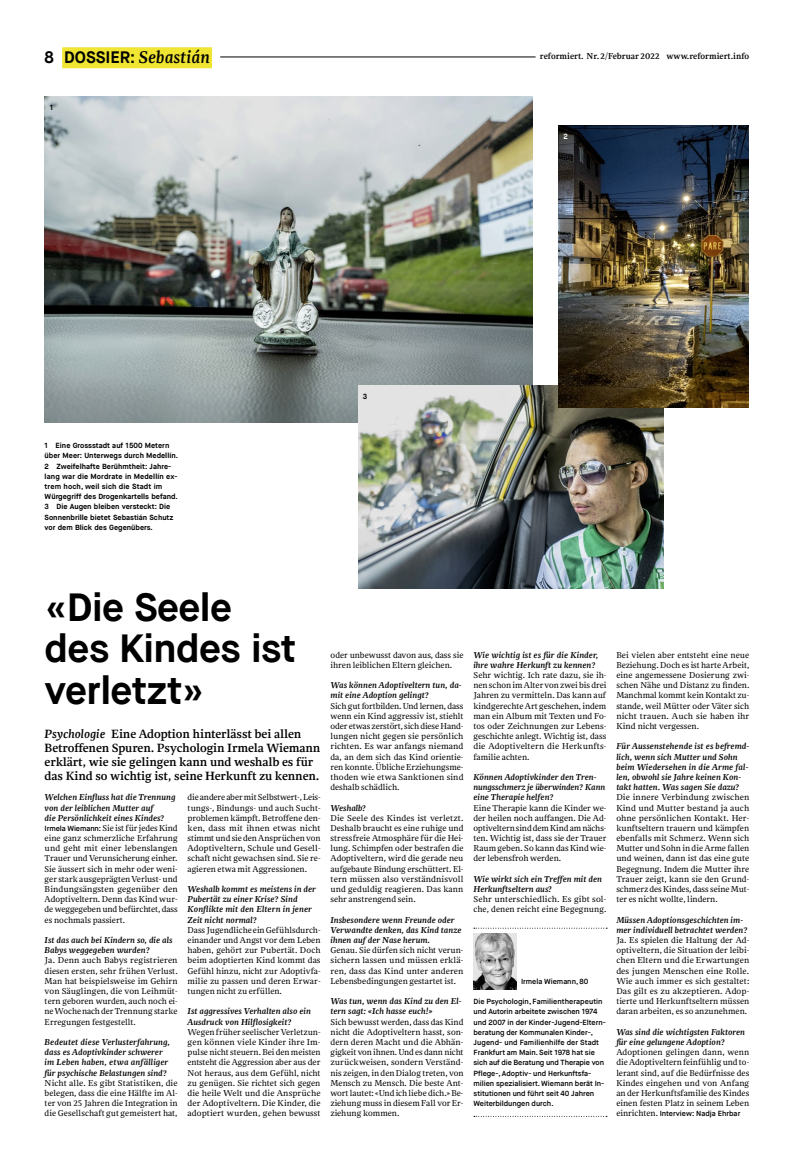
<style>
.page{position:relative;width:794px;height:1166px;background:#fff}
.page>*{position:absolute;margin:0;border:0;box-sizing:border-box;transform-origin:0 0}
.t1{font:700 39.38px/41.4px "Maison Neue";letter-spacing:-.015em;color:#000}
.t2{font:700 16.62px "Maison Neue";color:#000}
.t3{font:700 12.25px/14px "NN Rekja";letter-spacing:-.015em;color:#000}
.t4{font:8.75px/10.2px "NN Rekja";color:#000;text-align:justify}
.t5{font:italic 700 8.75px/10.2px "NN Rekja";color:#000}
.t6{font:700 8.75px "NN Rekja";color:#000}
.t7{font:600 7.44px/10.2px "Maison Neue";letter-spacing:-.005em;color:#000}
.t8{font:700 7.44px/10.2px "Maison Neue";color:#000}
.t9{font:700 7.44px "Maison Neue";color:#fff}
.s1{font-family:"NN Rekja";font-style:italic;font-size:17.5px}
.s2{font-style:italic}
.s3{font-weight:700;font-style:italic}
.s4{font-family:"Maison Neue";font-weight:600;font-size:7.44px}
.s5{font-family:"NN Rekja";font-weight:400;font-size:8.75px}
</style>
<div class="page">
<div style="left:62px;top:47px;width:150px;height:21px;background:#efe532"></div>
<hr style="left:220px;top:57px;width:315px;height:1px;background:#000">
<img style="left:45px;top:97px;width:487px;height:325px">
<img style="left:358px;top:385px;width:306px;height:204px">
<img style="left:559px;top:126px;width:190px;height:281px">
<svg style="left:474px;top:1116px;width:133px;height:1px"></svg>
<svg style="left:474px;top:928px;width:133px;height:1px"></svg>
<img style="left:473px;top:933px;width:43px;height:56px">
<h2 class="t2" style="left:45px;top:46px;width:167px">8 DOSSIER: <span class="s1">Sebastián</span></h2>
<p class="t6" style="left:540px;top:51px;width:211px">reformiert. Nr.2/Februar 2022 www.reformiert.info</p>
<p class="t8" style="left:50px;top:103px;width:5px">1</p>
<p class="t9" style="left:563px;top:132px;width:6px">2</p>
<p class="t8" style="left:45px;top:440px;width:135px">1 Eine Grossstadt auf 1500 Metern über Meer: Unterwegs durch Medellín.<br>2 Zweifelhafte Berühmtheit: Jahre&shy;lang war die Mordrate in Medellín ex&shy;trem hoch, weil sich die Stadt im Würgegriff des Drogenkartells befand.<br>3 Die Augen bleiben versteckt: Die Sonnenbrille bietet Sebastián Schutz vor dem Blick des Gegenübers.</p>
<p class="t8" style="left:363px;top:391px;width:6px">3</p>
<h1 class="t1" style="left:45px;top:587px;width:253px">«Die Seele des Kindes ist verletzt»</h1>
<h3 class="t3" style="left:45px;top:726px;width:277px"><span class="s2">Psychologie</span> Eine Adoption hinterlässt bei allen Betroffenen Spuren. Psychologin Irmela Wiemann erklärt, wie sie gelingen kann und weshalb es für das Kind so wichtig ist, seine Herkunft zu kennen.</h3>
<p class="t4" style="left:45px;top:792px;width:135px;text-align:left"><span class="s3">Welchen Einfluss hat die Trennung von der leiblichen Mutter auf<br>die Persönlichkeit eines Kindes?<br></span><span class="s4">Irmela Wiemann:</span> Sie ist für jedes Kind eine ganz schmerzliche Erfahrung und geht mit einer lebenslangen Trauer und Verunsicherung einher.<br>Sie äussert sich in mehr oder weni&shy;ger stark ausgeprägten Verlust- und Bindungsängsten gegenüber den Adoptiveltern. Denn das Kind wur&shy;de weggegeben und befürchtet, dass es nochmals passiert.</p>
<p class="t5" style="left:45px;top:935px;width:129px">Ist das auch bei Kindern so, die als<br>Babys weggegeben wurden?</p>
<p class="t4" style="left:45px;top:955px;width:135px">Ja. Denn auch Babys registrieren diesen ersten, sehr frühen Verlust.<br>Man hat beispielsweise im Gehirn von Säuglingen, die von Leihmüt&shy;tern geboren wurden, auch noch ei&shy;ne Woche nach der Trennung starke Erregungen festgestellt.</p>
<p class="t5" style="left:45px;top:1037px;width:127px">Bedeutet diese Verlusterfahrung, dass es Adoptivkinder schwerer im Leben haben, etwa anfälliger für psychische Belastungen sind?</p>
<p class="t4" style="left:45px;top:1077px;width:134px">Nicht alle. Es gibt Statistiken, die belegen, dass die eine Hälfte im Al&shy;ter von 25 Jahren die Integration in die Gesellschaft gut gemeistert hat,</p>
<p class="t4" style="left:188px;top:792px;width:134px">die andere aber mit Selbstwert-, Leis&shy;tungs-, Bindungs- und auch Sucht&shy;problemen kämpft. Betroffene den&shy;ken, dass mit ihnen etwas nicht stimmt und sie den Ansprüchen von Adoptiveltern, Schule und Gesell&shy;schaft nicht gewachsen sind. Sie re&shy;agieren etwa mit Aggressionen.</p>
<p class="t5" style="left:188px;top:884px;width:130px">Weshalb kommt es meistens in der<br>Pubertät zu einer Krise? Sind<br>Konflikte mit den Eltern in jener<br>Zeit nicht normal?</p>
<p class="t4" style="left:188px;top:925px;width:134px">Dass Jugendliche ein Gefühlsdurch&shy;einander und Angst vor dem Leben haben, gehört zur Pubertät. Doch beim adoptierten Kind kommt das Gefühl hinzu, nicht zur Adoptivfa&shy;milie zu passen und deren Erwar&shy;tungen nicht zu erfüllen.</p>
<p class="t5" style="left:188px;top:1006px;width:125px">Ist aggressives Verhalten also ein<br>Ausdruck von Hilflosigkeit?</p>
<p class="t4" style="left:188px;top:1026px;width:134px">Wegen früher seelischer Verletzun&shy;gen können viele Kinder ihre Im&shy;pulse nicht steuern. Bei den meisten entsteht die Aggression aber aus der Not heraus, aus dem Gefühl, nicht zu genügen. Sie richtet sich gegen die heile Welt und die Ansprüche der Adoptiveltern. Die Kinder, die adoptiert wurden, gehen bewusst</p>
<p class="t4" style="left:330px;top:649px;width:134px">oder unbewusst davon aus, dass sie ihren leiblichen Eltern gleichen.</p>
<p class="t5" style="left:330px;top:680px;width:133px">Was können Adoptiveltern tun, da&shy;mit eine Adoption gelingt?</p>
<p class="t4" style="left:330px;top:700px;width:135px">Sich gut fortbilden. Und lernen, dass wenn ein Kind aggressiv ist, stiehlt oder etwas zerstört, sich diese Hand&shy;lungen nicht gegen sie persönlich richten. Es war anfangs niemand da, an dem sich das Kind orientie&shy;ren konnte. Übliche Erziehungsme&shy;thoden wie etwa Sanktionen sind deshalb schädlich.</p>
<p class="t5" style="left:330px;top:802px;width:37px">Weshalb?</p>
<p class="t4" style="left:330px;top:812px;width:134px">Die Seele des Kindes ist verletzt.<br>Deshalb braucht es eine ruhige und stressfreie Atmosphäre für die Hei&shy;lung. Schimpfen oder bestrafen die Adoptiveltern, wird die gerade neu aufgebaute Bindung erschüttert. El&shy;tern müssen also verständnisvoll und geduldig reagieren. Das kann sehr anstrengend sein.</p>
<p class="t5" style="left:330px;top:914px;width:133px">Insbesondere wenn Freunde oder<br>Verwandte denken, das Kind tanze ihnen auf der Nase herum.</p>
<p class="t4" style="left:330px;top:945px;width:134px">Genau. Sie dürfen sich nicht verun&shy;sichern lassen und müssen erklä&shy;ren, dass das Kind unter anderen Lebensbedingungen gestartet ist.</p>
<p class="t5" style="left:330px;top:996px;width:133px">Was tun, wenn das Kind zu den El&shy;tern sagt: «Ich hasse euch!»</p>
<p class="t4" style="left:330px;top:1016px;width:134px">Sich bewusst werden, dass das Kind nicht die Adoptiveltern hasst, son&shy;dern deren Macht und die Abhän&shy;gigkeit von ihnen. Und es dann nicht zurückweisen, sondern Verständ&shy;nis zeigen, in den Dialog treten, von Mensch zu Mensch. Die beste Ant&shy;wort lautet: «Und ich liebe dich.» Be&shy;ziehung muss in diesem Fall vor Er&shy;ziehung kommen.</p>
<p class="t5" style="left:473px;top:649px;width:127px">Wie wichtig ist es für die Kinder, ihre wahre Herkunft zu kennen?</p>
<p class="t4" style="left:473px;top:670px;width:134px">Sehr wichtig. Ich rate dazu, sie ih&shy;nen schon im Alter von zwei bis drei Jahren zu vermitteln. Das kann auf kindgerechte Art geschehen, indem man ein Album mit Texten und Fo&shy;tos oder Zeichnungen zur Lebens&shy;geschichte anlegt. Wichtig ist, dass die Adoptiveltern die Herkunfts&shy;familie achten.</p>
<p class="t5" style="left:473px;top:772px;width:133px">Können Adoptivkinder den Tren&shy;nungsschmerz je überwinden? Kann eine Therapie helfen?</p>
<p class="t4" style="left:473px;top:802px;width:134px">Eine Therapie kann die Kinder we&shy;der heilen noch auffangen. Die Ad&shy;optiveltern sind dem Kind am nächs&shy;ten. Wichtig ist, dass sie der Trauer Raum geben. So kann das Kind wie&shy;der lebensfroh werden.</p>
<p class="t5" style="left:473px;top:874px;width:130px">Wie wirkt sich ein Treffen mit den<br>Herkunftseltern aus?</p>
<p class="t4" style="left:473px;top:894px;width:134px">Sehr unterschiedlich. Es gibt sol&shy;che, denen reicht eine Begegnung.</p>
<p class="t7" style="left:521px;top:976px;width:69px">Irmela Wiemann, 80</p>
<p class="t7" style="left:473px;top:996px;width:134px">Die Psychologin, Familientherapeutin und Autorin arbeitete zwischen 1974 und 2007 in der Kinder-Jugend-Eltern&shy;beratung der Kommunalen Kinder-, Jugend- und Familienhilfe der Stadt Frankfurt am Main. Seit 1978 hat sie sich auf die Beratung und Therapie von Pflege-, Adoptiv- und Herkunftsfa&shy;milien spezialisiert. Wiemann berät In&shy;stitutionen und führt seit 40 Jahren Weiterbildungen durch.</p>
<p class="t4" style="left:616px;top:649px;width:135px">Bei vielen aber entsteht eine neue Beziehung. Doch es ist harte Arbeit, eine angemessene Dosierung zwi&shy;schen Nähe und Distanz zu finden.<br>Manchmal kommt kein Kontakt zu&shy;stande, weil Mütter oder Väter sich nicht trauen. Auch sie haben ihr Kind nicht vergessen.</p>
<p class="t5" style="left:616px;top:741px;width:134px">Für Aussenstehende ist es befremd&shy;lich, wenn sich Mutter und Sohn beim Wiedersehen in die Arme fal&shy;len, obwohl sie Jahre keinen Kon&shy;takt hatten. Was sagen Sie dazu?</p>
<p class="t4" style="left:616px;top:792px;width:135px">Die innere Verbindung zwischen Kind und Mutter bestand ja auch ohne persönlichen Kontakt. Her&shy;kunftseltern trauern und kämpfen ebenfalls mit Schmerz. Wenn sich Mutter und Sohn in die Arme fallen und weinen, dann ist das eine gute Begegnung. Indem die Mutter ihre Trauer zeigt, kann sie den Grund&shy;schmerz des Kindes, dass seine Mut&shy;ter es nicht wollte, lindern.</p>
<p class="t5" style="left:616px;top:914px;width:133px">Müssen Adoptionsgeschichten im&shy;mer individuell betrachtet werden?</p>
<p class="t4" style="left:616px;top:935px;width:134px">Ja. Es spielen die Haltung der Ad&shy;optiveltern, die Situation der leibi&shy;chen Eltern und die Erwartungen des jungen Menschen eine Rolle.<br>Wie auch immer es sich gestaltet:<br>Das gilt es zu akzeptieren. Adop&shy;tierte und Herkunftseltern müssen daran arbeiten, es so anzunehmen.</p>
<p class="t5" style="left:616px;top:1026px;width:130px">Was sind die wichtigsten Faktoren für eine gelungene Adoption?</p>
<p class="t4" style="left:616px;top:1047px;width:134px">Adoptionen gelingen dann, wenn die Adoptiveltern feinfühlig und to&shy;lerant sind, auf die Bedürfnisse des Kindes eingehen und von Anfang an der Herkunftsfamilie des Kindes einen festen Platz in seinem Leben</p>
<p class="t7" style="left:616px;top:1108px;width:125px"><span class="s5">einrichten.</span> Interview: Nadja Ehrbar</p>
</div>
